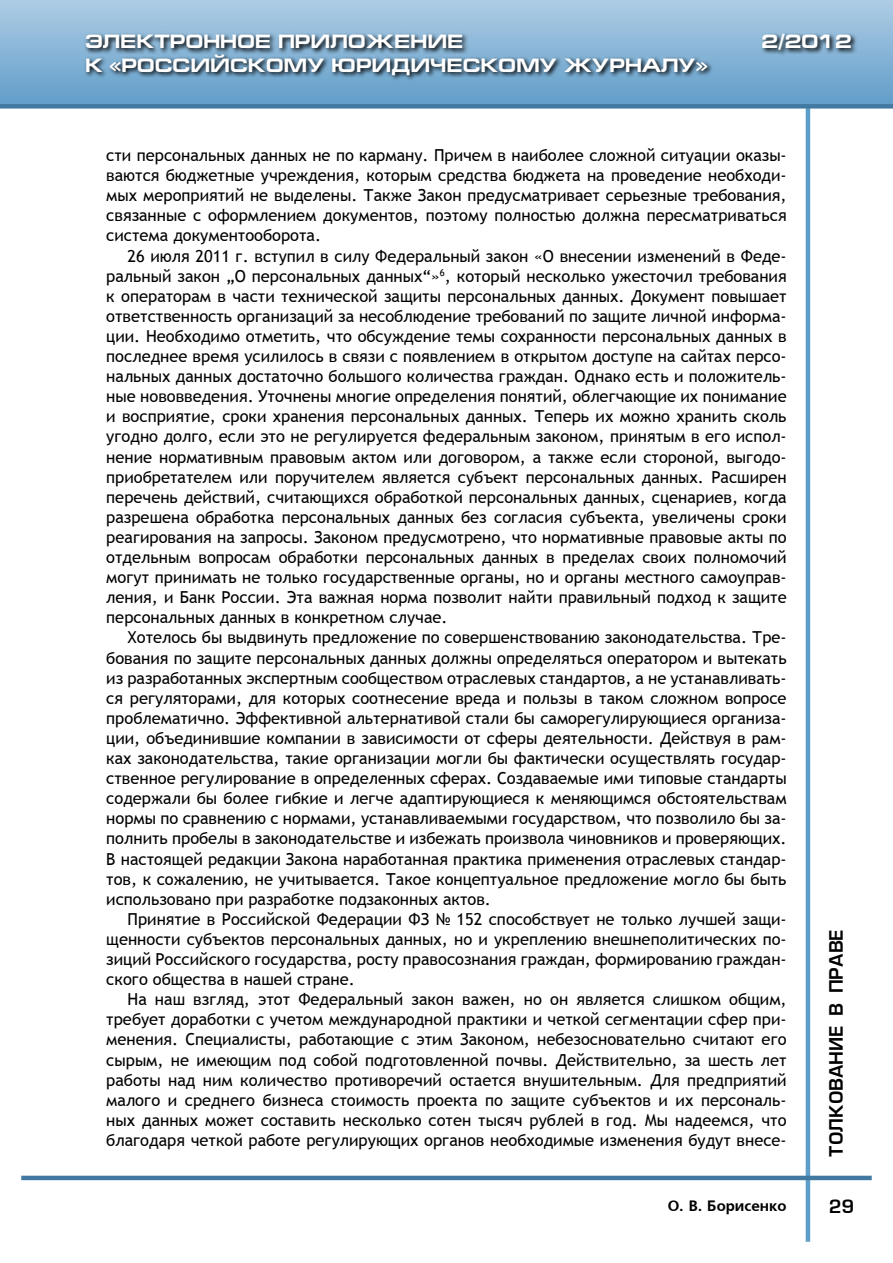
<style>
.page{position:relative;width:893px;height:1263px;background:#fff}
.page>*{position:absolute;margin:0;border:0;box-sizing:border-box;transform-origin:0 0}
.t1{font:700 19.5px "Europe Ext";color:#fff}
.t2{font:18px "Europe Demi Normal";color:#000}
.t3{font:16.5px/20.1px "Trebuchet MS";color:#000;text-align:justify}
.t4{font:15px "Free Set Bold Cyrillic";color:#000}
</style>
<div class="page">
<hr style="left:806px;top:91px;width:4px;height:1151px;background:#5f9ec9">
<hr style="left:21px;top:1176px;width:851px;height:4px;background:#4279a0">
<div style="left:0;top:0;width:893px;height:106px;background:linear-gradient(to bottom,#aecce4,#619dc9)"></div>
<div style="left:0;top:104px;width:893px;height:5px;background:#4279a0"></div>
<svg style="left:83px;top:31px;width:810px;height:121px"></svg>
<p class="t1" style="left:85px;top:31px;width:380px">ЭЛЕКТРОННОЕ ПРИЛОЖЕНИЕ</p>
<p class="t1" style="left:761px;top:31px;width:92px">2/2012</p>
<p class="t1" style="left:85px;top:54px;width:624px">К «РОССИЙСКОМУ ЮРИДИЧЕСКОМУ ЖУРНАЛУ»</p>
<p class="t3" style="left:106px;top:145px;width:682px">сти персональных данных не по карману. Причем в наиболее сложной ситуации оказы&shy;ваются бюджетные учреждения, которым средства бюджета на проведение необходи&shy;мых мероприятий не выделены. Также Закон предусматривает серьезные требования, связанные с оформлением документов, поэтому полностью должна пересматриваться система документооборота.</p>
<p class="t3" style="left:106px;top:246px;width:682px;text-indent:21px">26 июля 2011 г. вступил в силу Федеральный закон «О внесении изменений в Феде&shy;ральный закон „О персональных данных“»<sup>6</sup>, который несколько ужесточил требования к операторам в части технической защиты персональных данных. Документ повышает ответственность организаций за несоблюдение требований по защите личной информа&shy;ции. Необходимо отметить, что обсуждение темы сохранности персональных данных в последнее время усилилось в связи с появлением в открытом доступе на сайтах персо&shy;нальных данных достаточно большого количества граждан. Однако есть и положитель&shy;ные нововведения. Уточнены многие определения понятий, облегчающие их понимание и восприятие, сроки хранения персональных данных. Теперь их можно хранить сколь угодно долго, если это не регулируется федеральным законом, принятым в его испол&shy;нение нормативным правовым актом или договором, а также если стороной, выгодо&shy;приобретателем или поручителем является субъект персональных данных. Расширен перечень действий, считающихся обработкой персональных данных, сценариев, когда разрешена обработка персональных данных без согласия субъекта, увеличены сроки реагирования на запросы. Законом предусмотрено, что нормативные правовые акты по отдельным вопросам обработки персональных данных в пределах своих полномочий могут принимать не только государственные органы, но и органы местного самоуправ&shy;ления, и Банк России. Эта важная норма позволит найти правильный подход к защите персональных данных в конкретном случае.</p>
<p class="t3" style="left:106px;top:628px;width:682px;text-indent:21px">Хотелось бы выдвинуть предложение по совершенствованию законодательства. Тре&shy;бования по защите персональных данных должны определяться оператором и вытекать из разработанных экспертным сообществом отраслевых стандартов, а не устанавливать&shy;ся регуляторами, для которых соотнесение вреда и пользы в таком сложном вопросе проблематично. Эффективной альтернативой стали бы саморегулирующиеся организа&shy;ции, объединившие компании в зависимости от сферы деятельности. Действуя в рам&shy;ках законодательства, такие организации могли бы фактически осуществлять государ&shy;ственное регулирование в определенных сферах. Создаваемые ими типовые стандарты содержали бы более гибкие и легче адаптирующиеся к меняющимся обстоятельствам нормы по сравнению с нормами, устанавливаемыми государством, что позволило бы за&shy;полнить пробелы в законодательстве и избежать произвола чиновников и проверяющих.<br>В настоящей редакции Закона наработанная практика применения отраслевых стандар&shy;тов, к сожалению, не учитывается. Такое концептуальное предложение могло бы быть использовано при разработке подзаконных актов.</p>
<p class="t3" style="left:106px;top:909px;width:682px;text-indent:21px">Принятие в Российской Федерации ФЗ № 152 способствует не только лучшей защи&shy;щенности субъектов персональных данных, но и укреплению внешнеполитических по&shy;зиций Российского государства, росту правосознания граждан, формированию граждан&shy;ского общества в нашей стране.</p>
<p class="t3" style="left:106px;top:989px;width:682px;text-indent:21px">На наш взгляд, этот Федеральный закон важен, но он является слишком общим, требует доработки с учетом международной практики и четкой сегментации сфер при&shy;менения. Специалисты, работающие с этим Законом, небезосновательно считают его сырым, не имеющим под собой подготовленной почвы. Действительно, за шесть лет работы над ним количество противоречий остается внушительным. Для предприятий малого и среднего бизнеса стоимость проекта по защите субъектов и их персональ&shy;ных данных может составить несколько сотен тысяч рублей в год. Мы надеемся, что благодаря четкой работе регулирующих органов необходимые изменения будут внесе-</p>
<p class="t4" style="left:668px;top:1197px;width:120px">О. В. Борисенко</p>
<p class="t2" style="left:826px;top:1157px;width:229px;rotate:-90deg">толкование в праве</p>
<p class="t2" style="left:829px;top:1196px;width:27px">29</p>
</div>
